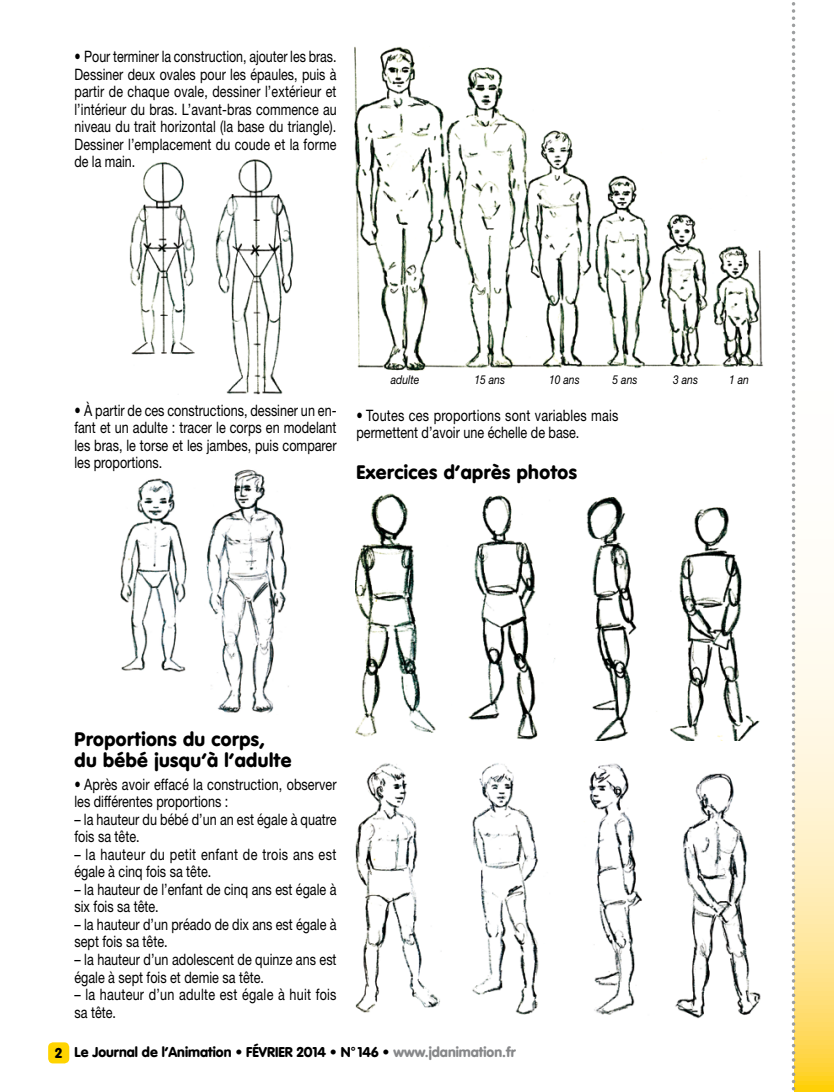
<style>
.page{position:relative;width:834px;height:1092px;background:#fff}
.page>*{position:absolute;margin:0;border:0;box-sizing:border-box;transform-origin:0 0}
.t1{font:900 19.25px/21px "VAG Rounded";letter-spacing:.025em;color:#000}
.t2{font:15.75px/17.5px "Helvetica Neue";color:#000;scale:.8 1}
.t3{font:15.75px/17.5px "Helvetica Neue";color:#000;text-align:justify;scale:.79 1}
.t4{font:15.75px/17.5px "Helvetica Neue";letter-spacing:.025em;color:#000;scale:.8 1}
.t5{font:15.75px/17.5px "Helvetica Neue";letter-spacing:.02em;color:#000;scale:.8 1}
.t6{font:900 14px "VAG Rounded";color:#000}
.t7{font:italic 12.25px "Helvetica Neue";color:#000;scale:.85 1}
.s1{color:#87888a}
</style>
<div class="page">
<svg style="left:795px;top:3px;width:38px;height:1088px"></svg>
<div style="left:48px;top:1042px;width:21px;height:21px;background:#ffd400;border-radius:5px"></div>
<svg style="left:791px;top:2px;width:4px;height:1090px"></svg>
<img style="left:129px;top:159px;width:165px;height:236px">
<img style="left:120px;top:469px;width:169px;height:244px">
<img style="left:355px;top:763px;width:406px;height:256px">
<img style="left:356px;top:493px;width:404px;height:247px">
<img style="left:354px;top:46px;width:409px;height:325px">
<p class="t3" style="left:74px;top:47px;width:333px">• Pour terminer la construction, ajouter les bras.<br>Dessiner deux ovales pour les épaules, puis à partir de chaque ovale, dessiner l’extérieur et l’intérieur du bras. L’avant-bras commence au niveau du trait horizontal (la base du triangle).<br>Dessiner l’emplacement du coude et la forme de la main.</p>
<p class="t2" style="left:74px;top:401px;width:329px;text-align:justify">• À partir de ces constructions, dessiner un en&shy;fant et un adulte : tracer le corps en modelant les bras, le torse et les jambes, puis comparer les proportions.</p>
<p class="t7" style="left:391px;top:372px;width:35px">adulte</p>
<p class="t7" style="left:474px;top:372px;width:38px">15 ans</p>
<p class="t7" style="left:549px;top:372px;width:38px">10 ans</p>
<p class="t7" style="left:612px;top:372px;width:31px">5 ans</p>
<p class="t7" style="left:673px;top:372px;width:31px">3 ans</p>
<p class="t7" style="left:728px;top:372px;width:25px">1 an</p>
<p class="t2" style="left:356px;top:406px;width:329px">• Toutes ces proportions sont variables mais permettent d’avoir une échelle de base.</p>
<p class="t1" style="left:356px;top:462px;width:222px">Exercices d’après photos</p>
<p class="t1" style="left:74px;top:729px;width:218px">Proportions du corps, du bébé jusqu’à l’adulte</p>
<p class="t2" style="left:74px;top:775px;width:329px">• Après avoir effacé la construction, observer les différentes proportions :</p>
<p class="t2" style="left:74px;top:810px;width:329px">– la hauteur du bébé d’un an est égale à quatre fois sa tête.</p>
<p class="t4" style="left:74px;top:845px;width:329px">– la hauteur du petit enfant de trois ans est égale à cinq fois sa tête.</p>
<p class="t2" style="left:74px;top:880px;width:329px">– la hauteur de l’enfant de cinq ans est égale à six fois sa tête.</p>
<p class="t2" style="left:74px;top:915px;width:329px">– la hauteur d’un préado de dix ans est égale à sept fois sa tête.</p>
<p class="t2" style="left:74px;top:950px;width:329px">– la hauteur d’un adolescent de quinze ans est égale à sept fois et demie sa tête.</p>
<p class="t5" style="left:74px;top:985px;width:329px">– la hauteur d’un adulte est égale à huit fois sa tête.</p>
<p class="t6" style="left:55px;top:1043px;width:462px">2 Le Journal de l’Animation • FÉVRIER 2014 • N° 146 • <span class="s1">www.jdanimation.fr</span></p>
</div>
